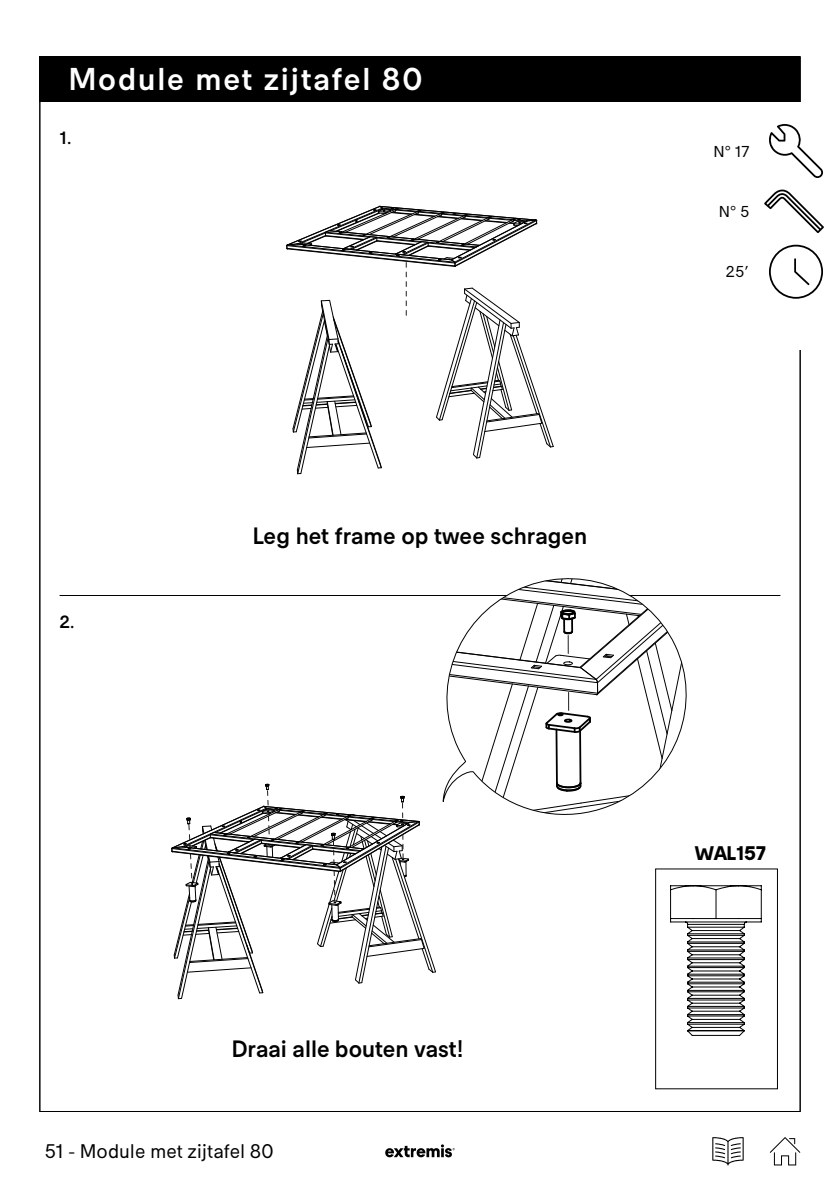
<style>
.page{position:relative;width:840px;height:1191px;background:#fff}
.page>*{position:absolute;margin:0;border:0;box-sizing:border-box;transform-origin:0 0}
.t1{font:500 32px "Extremis Compakt";letter-spacing:.06em;color:#fff}
.t2{font:500 24px "Extremis Compakt";color:#000}
.t3{font:20px "Extremis Compakt";color:#000}
.t4{font:700 20px "Extremis Compakt";color:#000}
.t5{font:500 18px "Extremis Compakt";color:#000}
.t6{font:16px "Extremis Compakt";color:#000}
</style>
<div class="page">
<svg style="left:769px;top:1137px;width:30px;height:28px"></svg>
<svg style="left:712px;top:1137px;width:31px;height:28px"></svg>
<svg style="left:385px;top:1144px;width:69px;height:13px"></svg>
<div style="left:40px;top:57px;width:759px;height:45px;background:#000"></div>
<svg style="left:769px;top:245px;width:53px;height:54px"></svg>
<svg style="left:769px;top:124px;width:53px;height:54px"></svg>
<svg style="left:764px;top:189px;width:60px;height:44px"></svg>
<svg style="left:286px;top:206px;width:267px;height:268px"></svg>
<hr style="left:60px;top:595px;width:720px;height:1px;background:#000">
<svg style="left:171px;top:578px;width:590px;height:458px"></svg>
<h1 class="t1" style="left:69px;top:60px;width:355px">Module met zijtafel 80</h1>
<p class="t5" style="left:60px;top:127px;width:14px">1.</p>
<p class="t5" style="left:60px;top:611px;width:16px">2.</p>
<p class="t2" style="left:252px;top:521px;width:336px">Leg het frame op twee schragen</p>
<p class="t2" style="left:231px;top:1034px;width:233px">Draai alle bouten vast!</p>
<p class="t3" style="left:44px;top:1139px;width:230px">51 - Module met zijtafel 80</p>
<p class="t6" style="left:713px;top:142px;width:37px">N° 17</p>
<p class="t6" style="left:718px;top:202px;width:32px">N° 5</p>
<p class="t6" style="left:725px;top:262px;width:25px">25’</p>
<p class="t4" style="left:694px;top:840px;width:72px">WAL157</p>
</div>
